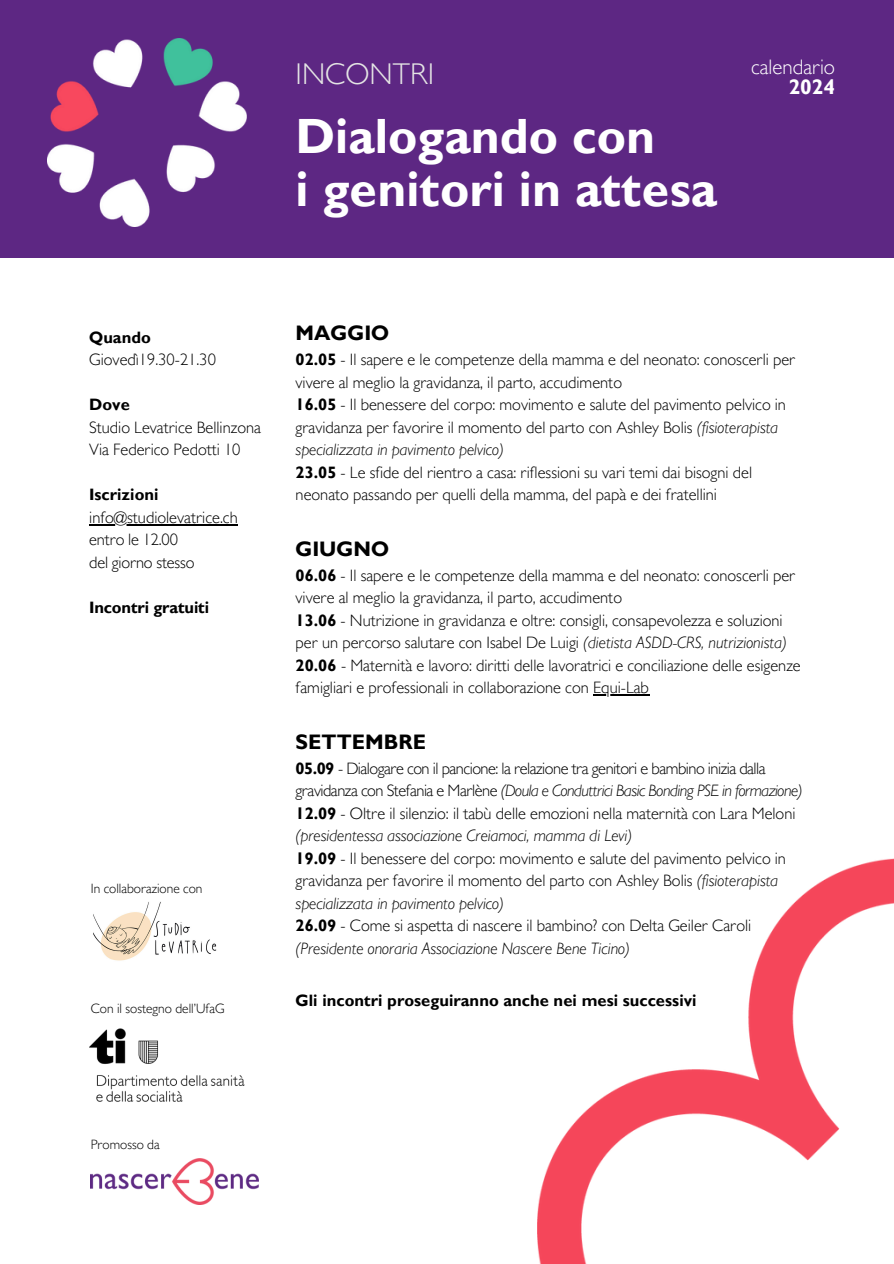
<style>
.page{position:relative;width:894px;height:1264px;background:#fff}
.page>*{position:absolute;margin:0;border:0;box-sizing:border-box;transform-origin:0 0}
.t1{font:700 49.5px/52.8px "Gill Sans MT Std";color:#fff}
.t2{font:300 30px "Gill Sans MT Std";color:#e4e4e4}
.t3{font:700 21px "Gill Sans MT Std";color:#000}
.t4{font:300 21px/20.2px "Gill Sans MT Std";color:#fff;text-align:right}
.t5{font:300 16.5px/22.5px "Gill Sans MT Std";color:#000}
.t6{font:700 16.5px "Gill Sans MT Std";color:#000}
.t7{font:300 13.5px "Gill Sans MT Std";color:#000}
.s1{font-weight:700}
.s2{font-style:italic}
</style>
<div class="page">
<div style="left:0;top:0;width:893px;height:257px;background:#5d2783"></div>
<img style="left:537px;top:858px;width:356px;height:405px">
<img style="left:47px;top:39px;width:200px;height:188px">
<img style="left:93px;top:901px;width:124px;height:60px">
<img style="left:91px;top:1158px;width:167px;height:46px">
<img style="left:89px;top:1028px;width:156px;height:74px">
<hr style="left:593px;top:694px;width:55px;height:1px;background:#000">
<hr style="left:89px;top:524px;width:149px;height:1px;background:#000">
<h4 class="t2" style="left:295px;top:64px;width:140px">INCONTRI</h4>
<h5 class="t1" style="left:295px;top:117px;width:423px">Dialogando con<br>i genitori in attesa</h5>
<p class="t4" style="left:751px;top:60px;width:85px">calendario<br><span class="s1">2024</span></p>
<p class="t5" style="left:89px;top:328px;width:128px"><span class="s1">Quando<br></span>Giovedì19.30-21.30</p>
<p class="t5" style="left:89px;top:396px;width:173px"><span class="s1">Dove<br></span>Studio Levatrice Bellinzona<br>Via Federico Pedotti 10</p>
<h4 class="t6" style="left:89px;top:489px;width:71px">Iscrizioni</h4>
<p class="t5" style="left:89px;top:508px;width:150px">info@studiolevatrice.ch entro le 12.00<br>del giorno stesso</p>
<p class="t6" style="left:89px;top:601px;width:121px">Incontri gratuiti</p>
<p class="t7" style="left:91px;top:883px;width:113px">In collaborazione con</p>
<p class="t7" style="left:91px;top:1004px;width:135px">Con il sostegno dell’UfaG</p>
<p class="t3" style="left:295px;top:326px;width:95px">MAGGIO</p>
<p class="t5" style="left:295px;top:351px;width:501px"><span class="s1">02.05</span> - Il sapere e le competenze della mamma e del neonato: conoscerli per vivere al meglio la gravidanza, il parto, accudimento<br><span class="s1">16.05</span> - Il benessere del corpo: movimento e salute del pavimento pelvico in gravidanza per favorire il momento del parto con Ashley Bolis <span class="s2">(fisioterapista specializzata in pavimento pelvico)<br></span><span class="s1">23.05</span> - Le sfide del rientro a casa: riflessioni su vari temi dai bisogni del neonato passando per quelli della mamma, del papà e dei fratellini</p>
<p class="t3" style="left:295px;top:541px;width:95px">GIUGNO</p>
<p class="t5" style="left:295px;top:566px;width:506px"><span class="s1">06.06</span> - Il sapere e le competenze della mamma e del neonato: conoscerli per vivere al meglio la gravidanza, il parto, accudimento<br><span class="s1">13.06</span> - Nutrizione in gravidanza e oltre: consigli, consapevolezza e soluzioni per un percorso salutare con Isabel De Luigi <span class="s2">(dietista ASDD-CRS, nutrizionista)<br></span><span class="s1">20.06</span> - Maternità e lavoro: diritti delle lavoratrici e conciliazione delle esigenze famigliari e professionali in collaborazione con Equi-Lab</p>
<p class="t3" style="left:295px;top:734px;width:132px">SETTEMBRE</p>
<p class="t5" style="left:295px;top:759px;width:508px"><span class="s1">05.09</span> - Dialogare con il pancione: la relazione tra genitori e bambino inizia dalla gravidanza con Stefania e Marlène <span class="s2">(Doula e Conduttrici Basic Bonding PSE in formazione)<br></span><span class="s1">12.09</span> - Oltre il silenzio: il tabù delle emozioni nella maternità con Lara Meloni <span class="s2">(presidentessa associazione Creiamoci, mamma di Levi)<br></span><span class="s1">19.09</span> - Il benessere del corpo: movimento e salute del pavimento pelvico in gravidanza per favorire il momento del parto con Ashley Bolis <span class="s2">(fisioterapista specializzata in pavimento pelvico)<br></span><span class="s1">26.09</span> - Come si aspetta di nascere il bambino? con Delta Geiler Caroli <span class="s2">(Presidente onoraria Associazione Nascere Bene Ticino)</span></p>
<p class="t6" style="left:295px;top:994px;width:402px">Gli incontri proseguiranno anche nei mesi successivi</p>
<h5 class="t7" style="left:91px;top:1139px;width:70px">Promosso da</h5>
</div>
